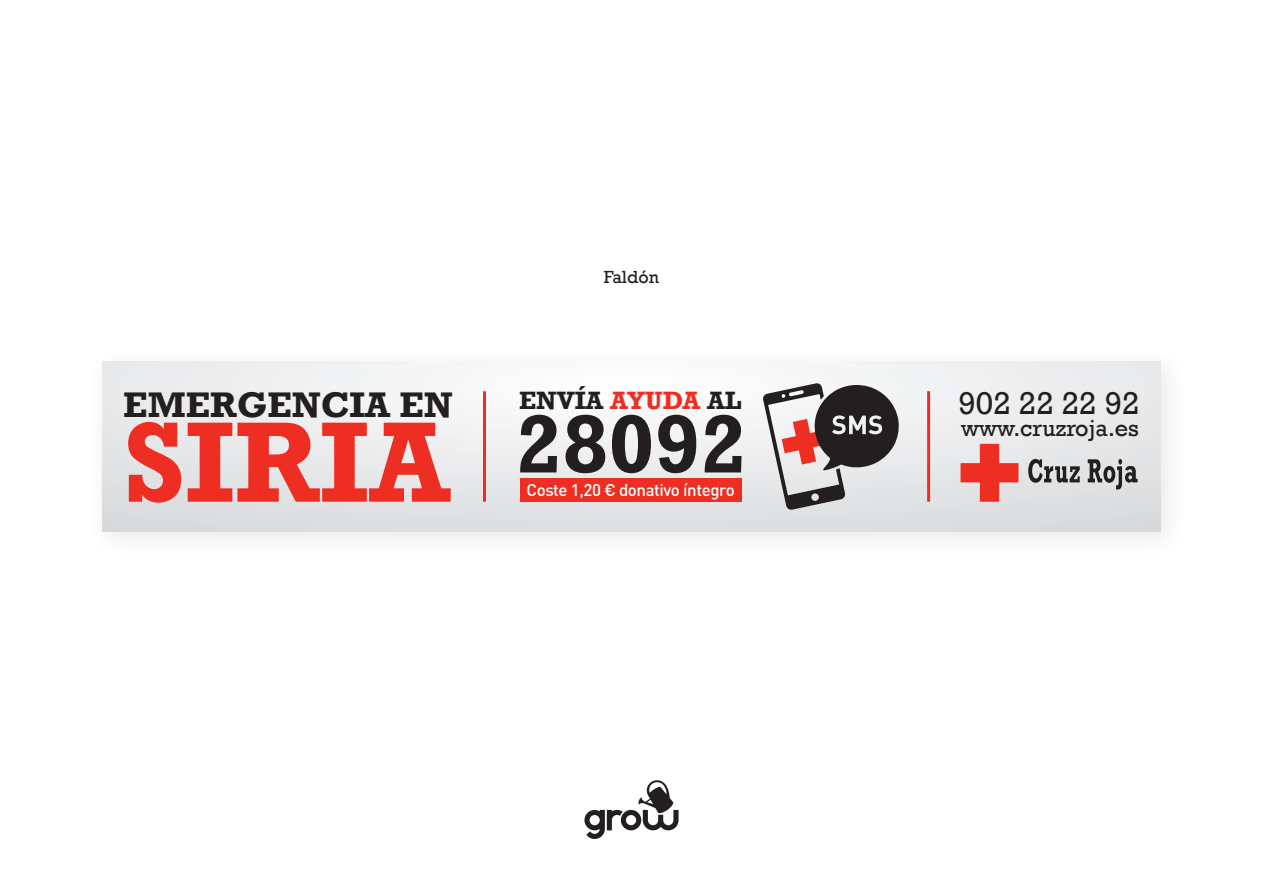
<style>
.page{position:relative;width:1263px;height:893px;background:#fff}
.page>*{position:absolute;margin:0;border:0;box-sizing:border-box;transform-origin:0 0}
.t1{font:700 116.4px "Rockwell";color:#ee2e22}
.t2{font:700 83.55px "Rockwell";color:#231f20}
.t3{font:700 36.45px "Rockwell";color:#231f20}
.t4{font:32.25px "Rockwell";color:#231f20}
.t5{font:700 25.8px "Rockwell";color:#231f20}
.t6{font:23.4px "Rockwell";color:#231f20}
.t7{font:18px "Rockwell";color:#231f20}
.t8{font:500 16.8px "DIN Pro";letter-spacing:-.025em;color:#fff}
.s1{color:#ee2e22}
</style>
<div class="page">
<div style="left:102px;top:361px;width:1059px;height:170px;background:linear-gradient(to bottom,#f7f8f8,#dddee0)"></div>
<div style="left:520px;top:478px;width:221px;height:24px;background:#ee2e22"></div>
<svg style="left:1028px;top:459px;width:52px;height:24px"></svg>
<svg style="left:1088px;top:459px;width:49px;height:31px;background:#989799"></svg>
<svg style="left:960px;top:444px;width:58px;height:58px;background:#e9807a"></svg>
<svg style="left:763px;top:383px;width:136px;height:127px"></svg>
<hr style="left:483px;top:391px;width:3px;height:111px;background:#ee2e22">
<hr style="left:927px;top:391px;width:3px;height:111px;background:#ee2e22">
<svg style="left:584px;top:780px;width:94px;height:59px"></svg>
<h3 class="t3" style="left:123px;top:382px;width:331px">EMERGENCIA EN</h3>
<h1 class="t1" style="left:123px;top:392px;width:329px">SIRIA</h1>
<p class="t7" style="left:604px;top:267px;width:57px">Faldón</p>
<h3 class="t5" style="left:519px;top:385px;width:224px">ENVÍA <span class="s1">AYUDA</span> AL</h3>
<h2 class="t2" style="left:516px;top:394px;width:232px">28092</h2>
<p class="t8" style="left:527px;top:478px;width:210px">Coste 1,20 € donativo íntegro</p>
<h3 class="t4" style="left:958px;top:384px;width:183px">902 22 22 92</h3>
<h3 class="t6" style="left:961px;top:415px;width:179px">www.cruzroja.es</h3>
</div>
